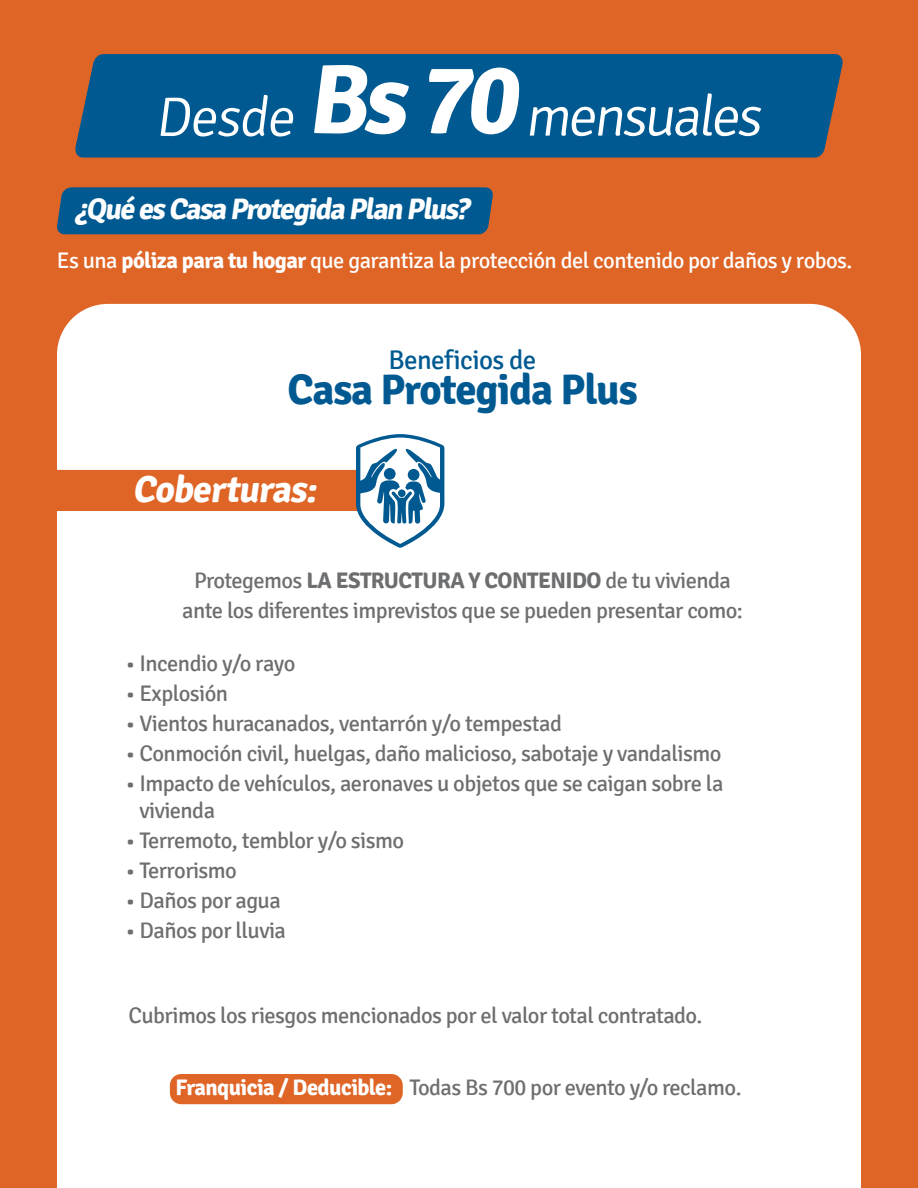
<style>
.page{position:relative;width:918px;height:1188px;background:#df6526}
.page>*{position:absolute;margin:0;border:0;box-sizing:border-box;transform-origin:0 0}
.t1{font:300 57.15px "Signika";color:#fff}
.t2{font:700 42.75px "Signika";letter-spacing:-.025em;color:#005a91}
.t3{font:italic 700 37.5px "Signika";color:#fff}
.t4{font:italic 700 29.7px "Signika";color:#fff}
.t5{font:27px "Signika";letter-spacing:-.025em;color:#005a91}
.t6{font:22.5px/27px "Signika";letter-spacing:-.025em;color:#6d6e70}
.t7{font:22.5px "Signika";letter-spacing:-.025em;color:#fff}
.s1{font-size:55.65px}
.s2{font-weight:700;font-size:98.4px}
.s3{font-weight:700}
.s4{font-weight:700;color:#fff}
</style>
<div class="page">
<div style="left:57px;top:304px;width:804px;height:884px;background:#fff"></div>
<div style="left:75px;top:54px;width:768px;height:104px;background:#005a91"></div>
<div style="left:57px;top:187px;width:436px;height:47px;background:#005a91"></div>
<svg style="left:57px;top:434px;width:387px;height:114px"></svg>
<div style="left:170px;top:1074px;width:233px;height:30px;background:#df6526;border-radius:11px"></div>
<h1 class="t1" style="left:155px;top:85px;width:616px"><span class="s1">Desde</span> <span class="s2">Bs 70</span>mensuales</h1>
<h3 class="t4" style="left:75px;top:191px;width:401px">¿Qué esCasa Protegida Plan Plus?</h3>
<p class="t7" style="left:57px;top:248px;width:797px">Es una <span class="s3">póliza para tu hogar</span> que garantiza la protección del contenido por daños y robos.</p>
<p class="t5" style="left:389px;top:344px;width:149px">Beneficios de</p>
<h2 class="t2" style="left:288px;top:363px;width:352px">Casa Protegida Plus</h2>
<h3 class="t3" style="left:132px;top:466px;width:192px">Coberturas:</h3>
<p class="t6" style="left:182px;top:565px;width:562px;line-height:30px;text-align:center">Protegemos <span class="s3">LA ESTRUCTURA Y CONTENIDO</span> de tu vivienda ante los diferentes imprevistos que se pueden presentar como:</p>
<p class="t6" style="left:126px;top:650px;width:171px">• Incendio y/o rayo</p>
<p class="t6" style="left:126px;top:680px;width:104px">• Explosión</p>
<p class="t6" style="left:126px;top:710px;width:438px">• Vientos huracanados, ventarrón y/o tempestad</p>
<p class="t6" style="left:126px;top:740px;width:597px">• Conmoción civil, huelgas, daño malicioso, sabotaje y vandalismo</p>
<p class="t6" style="left:139px;top:770px;width:585px;text-indent:-14px">• Impacto de vehículos, aeronaves u objetos que se caigan sobre la vivienda</p>
<p class="t6" style="left:126px;top:827px;width:280px">• Terremoto, temblor y/o sismo</p>
<p class="t6" style="left:126px;top:857px;width:113px">• Terrorismo</p>
<p class="t6" style="left:126px;top:887px;width:157px">• Daños por agua</p>
<p class="t6" style="left:126px;top:917px;width:162px">• Daños por lluvia</p>
<p class="t6" style="left:129px;top:1003px;width:575px">Cubrimos los riesgos mencionados por el valor total contratado.</p>
<p class="t6" style="left:175px;top:1075px;width:568px"><span class="s4">Franquicia / Deducible:</span> Todas Bs 700 por evento y/o reclamo.</p>
</div>
